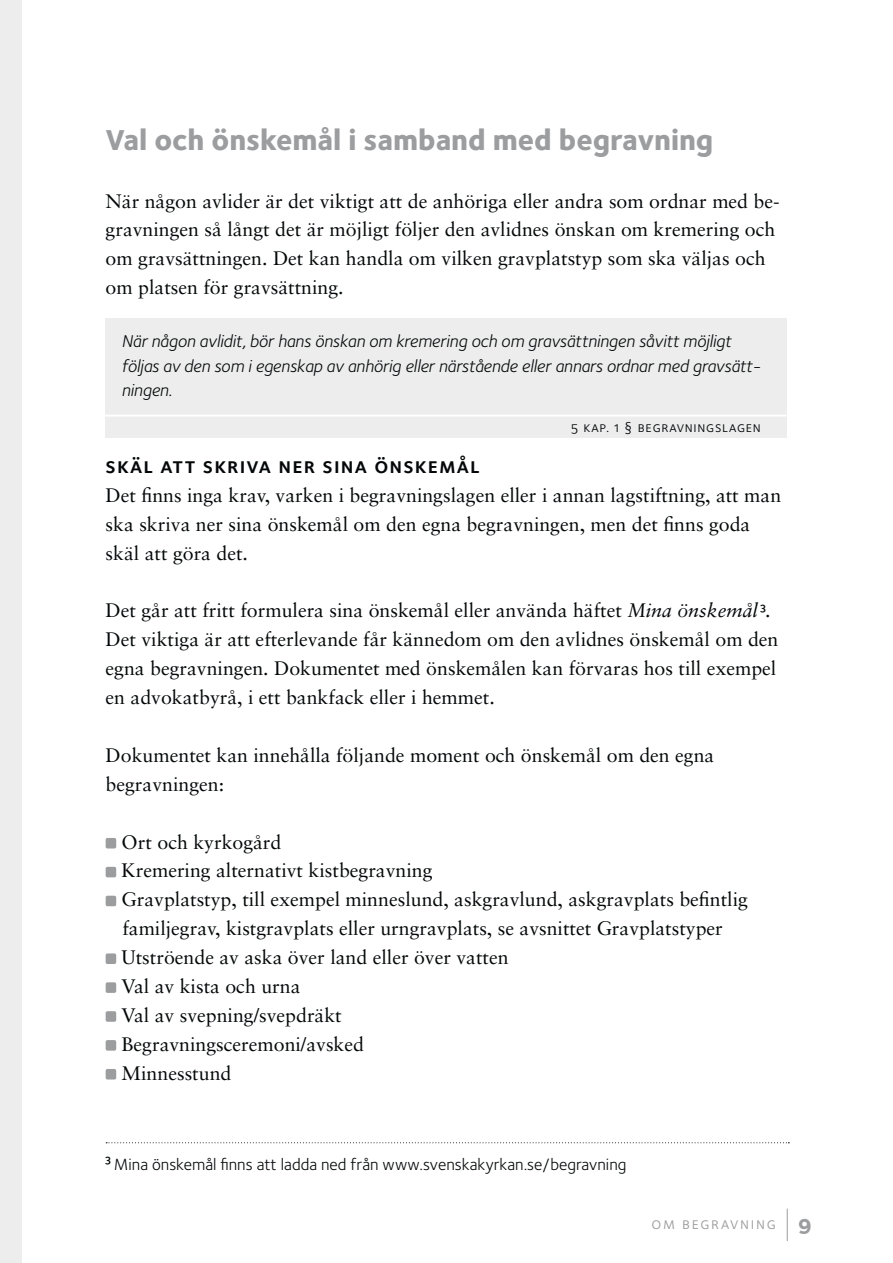
<style>
.page{position:relative;width:893px;height:1263px;background:#fff}
.page>*{position:absolute;margin:0;border:0;box-sizing:border-box;transform-origin:0 0}
.t1{font:29.85px "Foundry Sterling Extra Bold OSF";color:#9c9d9f}
.t2{font:22.35px "Foundry Sterling Demi Expert";letter-spacing:.05em;color:#040809}
.t3{font:19.5px/29px "Sabon LT";color:#040809}
.t4{font:17.7px/24.2px "Foundry Sterling Book Italic OSF";letter-spacing:-.01em;color:#040809}
.t5{font:16.8px "Foundry Sterling";color:#040809}
.t6{font:16.8px "Foundry Sterling Book Expert";letter-spacing:.1em;color:#9c9d9f}
.t7{font:14.85px "Foundry Sterling Book Expert";letter-spacing:.05em;color:#040809}
.s1{font-style:italic}
.s2{font-family:"Foundry Sterling Extra Bold OSF";font-size:22.35px}
</style>
<div class="page">
<hr style="left:787px;top:1209px;width:1px;height:32px;background:#9c9d9f">
<div style="left:0;top:0;width:22px;height:1263px;background:#ededed"></div>
<div style="left:106px;top:838px;width:10px;height:11px;background:#9c9d9f;border-radius:2px"></div>
<div style="left:106px;top:867px;width:10px;height:10px;background:#9c9d9f;border-radius:2px"></div>
<div style="left:106px;top:896px;width:10px;height:10px;background:#9c9d9f;border-radius:2px"></div>
<div style="left:106px;top:953px;width:10px;height:11px;background:#9c9d9f;border-radius:2px"></div>
<div style="left:106px;top:982px;width:10px;height:11px;background:#9c9d9f;border-radius:2px"></div>
<div style="left:106px;top:1011px;width:10px;height:11px;background:#9c9d9f;border-radius:2px"></div>
<div style="left:106px;top:1040px;width:10px;height:11px;background:#9c9d9f;border-radius:2px"></div>
<div style="left:106px;top:1069px;width:10px;height:11px;background:#9c9d9f;border-radius:2px"></div>
<svg style="left:106px;top:1142px;width:683px;height:1px"></svg>
<div style="left:106px;top:318px;width:681px;height:120px;background:#ededed"></div>
<hr style="left:95px;top:415px;width:691px;height:2px;background:#fff">
<h1 class="t1" style="left:106px;top:128px;width:609px">Val och önskemål i samband med begravning</h1>
<p class="t3" style="left:106px;top:188px;width:675px">När någon avlider är det viktigt att de anhöriga eller andra som ordnar med be&shy;gravningen så långt det är möjligt följer den avlidnes önskan om kremering och om gravsättningen. Det kan handla om vilken gravplatstyp som ska väljas och om platsen för gravsättning.</p>
<p class="t4" style="left:121px;top:331px;width:641px">När någon avlidit, bör hans önskan om kremering och om gravsättningen såvitt möjligt följas av den som i egenskap av anhörig eller närstående eller annars ordnar med gravsätt&shy;ningen.</p>
<p class="t7" style="left:571px;top:418px;width:192px">5 kap. 1 § begravningslagen</p>
<p class="t2" style="left:106px;top:452px;width:376px">skäl att skriva ner sina önskemål</p>
<p class="t3" style="left:106px;top:482px;width:677px">Det finns inga krav, varken i begravningslagen eller i annan lagstiftning, att man ska skriva ner sina önskemål om den egna begravningen, men det finns goda skäl att göra det.</p>
<p class="t3" style="left:106px;top:598px;width:674px">Det går att fritt formulera sina önskemål eller använda häftet <span class="s1">Mina önskemål</span> <sup>3</sup>.<br>Det viktiga är att efterlevande får kännedom om den avlidnes önskemål om den egna begravningen. Dokumentet med önskemålen kan förvaras hos till exempel en advokatbyrå, i ett bankfack eller i hemmet.</p>
<p class="t3" style="left:106px;top:742px;width:610px">Dokumentet kan innehålla följande moment och önskemål om den egna begravningen:</p>
<p class="t3" style="left:122px;top:829px;width:628px">Ort och kyrkogård<br>Kremering alternativt kistbegravning<br>Gravplatstyp, till exempel minneslund, askgravlund, askgravplats befintlig familjegrav, kistgravplats eller urngravplats, se avsnittet Gravplatstyper Utströende av aska över land eller över vatten<br>Val av kista och urna<br>Val av svepning/svepdräkt<br>Begravningsceremoni/avsked<br>Minnesstund</p>
<p class="t5" style="left:106px;top:1157px;width:522px"><sup>3</sup> Mina önskemål finns att ladda ned från www.svenskakyrkan.se/begravning</p>
<p class="t6" style="left:651px;top:1213px;width:162px">om begravning <span class="s2">9</span></p>
</div>
